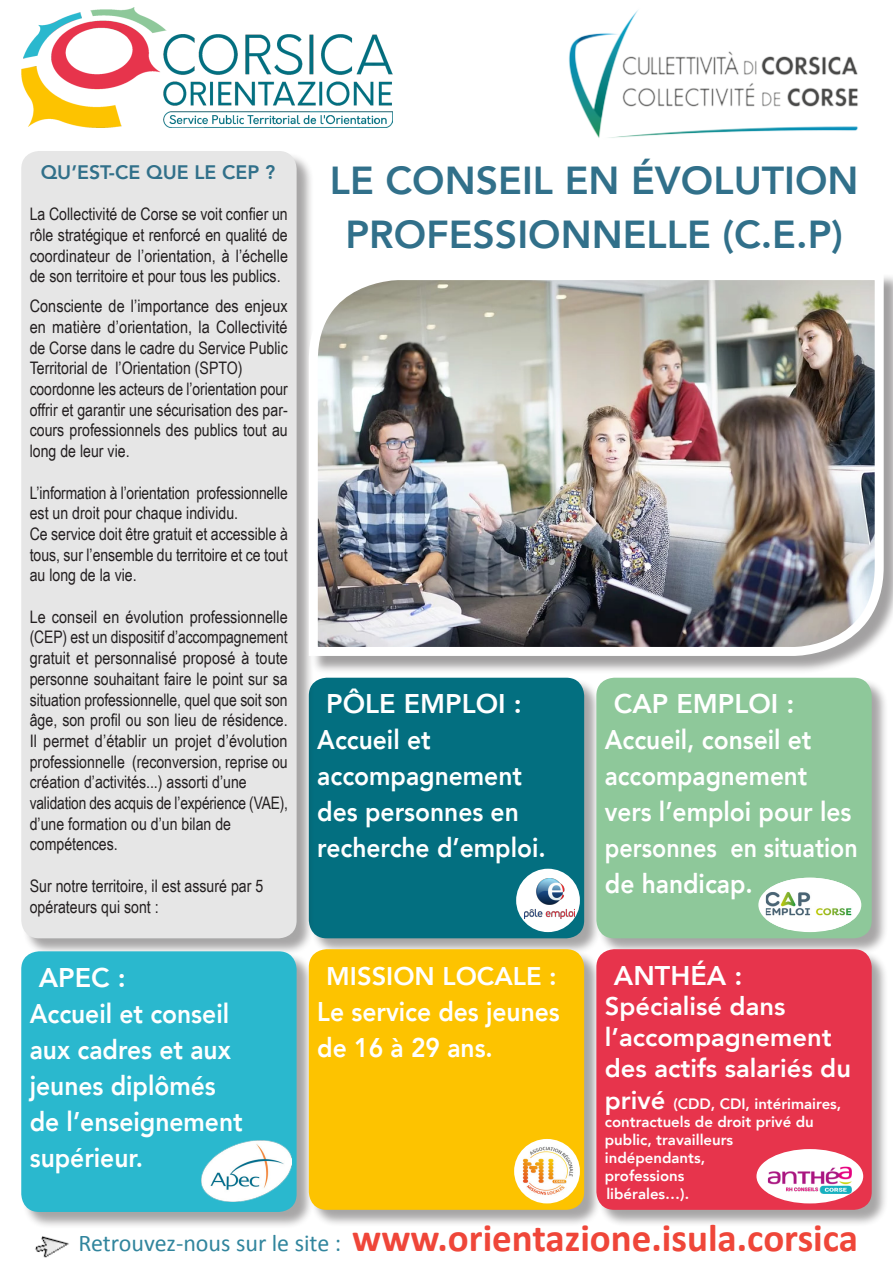
<style>
.page{position:relative;width:893px;height:1263px;background:#fff}
.page>*{position:absolute;margin:0;border:0;box-sizing:border-box;transform-origin:0 0}
.t1{font:700 39px "Calibri";color:#ef4639}
.t2{font:800 39px/54px "Avenir";color:#31708a;text-align:center}
.t3{font:800 27px/36px "Avenir";color:#fff;scale:.91 1}
.t4{font:800 27px/36px "Avenir";color:#fff}
.t5{font:800 25.5px/30.6px "Avenir";color:#fff}
.t6{font:800 19.5px "Avenir";color:#31708a}
.t7{font:17.25px/20.7px "Arial Narrow";color:#231f20;text-align:justify}
.t8{font:800 15px/18px "Avenir";color:#fff}
.s1{font-size:25.5px}
.s2{font-weight:400;font-size:24px;color:#31859d}
</style>
<div class="page">
<div style="left:310px;top:678px;width:291px;height:277px;background:#231f20;opacity:.4"></div>
<div style="left:309px;top:678px;width:275px;height:260px;background:#036f80;border-radius:18px"></div>
<div style="left:22px;top:152px;width:292px;height:803px;background:#231f20;opacity:.4"></div>
<div style="left:21px;top:151px;width:276px;height:787px;background:#e6e6e6;border-radius:18px"></div>
<div style="left:597px;top:678px;width:292px;height:277px;background:#231f20;opacity:.4"></div>
<div style="left:596px;top:678px;width:276px;height:260px;background:#8ec89a;border-radius:18px"></div>
<div style="left:22px;top:952px;width:292px;height:277px;background:#231f20;opacity:.4"></div>
<div style="left:21px;top:951px;width:276px;height:261px;background:#2ab8ce;border-radius:18px"></div>
<div style="left:310px;top:950px;width:291px;height:277px;background:#231f20;opacity:.4"></div>
<div style="left:309px;top:949px;width:275px;height:261px;background:#fdc300;border-radius:18px"></div>
<div style="left:597px;top:950px;width:292px;height:277px;background:#231f20;opacity:.4"></div>
<div style="left:596px;top:949px;width:276px;height:261px;background:#e7344c;border-radius:18px"></div>
<div style="left:516px;top:869px;width:64px;height:63px;background:#fff;border-radius:50%"></div>
<img style="left:524px;top:878px;width:51px;height:40px">
<div style="left:758px;top:878px;width:103px;height:54px;background:#fff;border-radius:50%"></div>
<img style="left:766px;top:878px;width:90px;height:52px">
<div style="left:514px;top:1139px;width:66px;height:64px;background:#fff;border-radius:50%"></div>
<img style="left:518px;top:1144px;width:60px;height:54px">
<div style="left:756px;top:1149px;width:107px;height:54px;background:#fff;border-radius:50%"></div>
<img style="left:768px;top:1158px;width:84px;height:36px">
<img style="left:201px;top:1140px;width:91px;height:61px">
<img style="left:30px;top:1228px;width:43px;height:30px">
<div style="left:311px;top:273px;width:582px;height:402px;background:#231f20;opacity:.42"></div>
<img style="left:304px;top:267px;width:584px;height:393px">
<img style="left:569px;top:10px;width:289px;height:128px">
<img style="left:21px;top:7px;width:372px;height:121px">
<p class="t6" style="left:41px;top:157px;width:236px">QU’EST-CE QUE LE CEP ?</p>
<p class="t7" style="left:30px;top:204px;width:260px">La Collectivité de Corse se voit confier un rôle stratégique et renforcé en qualité de coordinateur de l’orientation, à l’échelle de son territoire et pour tous les publics.</p>
<p class="t7" style="left:30px;top:296px;width:259px">Consciente de l’importance des enjeux en matière d’orientation, la Collectivité de Corse dans le cadre du Service Public</p>
<p class="t7" style="left:30px;top:358px;width:214px">Territorial de l’Orientation (SPTO)</p>
<p class="t7" style="left:30px;top:378px;width:260px">coordonne les acteurs de l’orientation pour offrir et garantir une sécurisation des par&shy;cours professionnels des publics tout au long de leur vie.</p>
<p class="t7" style="left:30px;top:482px;width:259px">L’information à l’orientation professionnelle est un droit pour chaque individu.</p>
<p class="t7" style="left:30px;top:523px;width:260px">Ce service doit être gratuit et accessible à tous, sur l’ensemble du territoire et ce tout au long de la vie.</p>
<p class="t7" style="left:30px;top:606px;width:260px">Le conseil en évolution professionnelle (CEP) est un dispositif d’accompagnement gratuit et personnalisé proposé à toute personne souhaitant faire le point sur sa situation professionnelle, quel que soit son âge, son profil ou son lieu de résidence.<br>Il permet d’établir un projet d’évolution professionnelle (reconversion, reprise ou création d’activités...) assorti d’une</p>
<p class="t7" style="left:30px;top:792px;width:260px">validation des acquis de l’expérience (VAE), d’une formation ou d’un bilan de</p>
<p class="t7" style="left:30px;top:834px;width:90px">compétences.</p>
<p class="t7" style="left:30px;top:875px;width:235px">Sur notre territoire, il est assuré par 5</p>
<p class="t7" style="left:30px;top:896px;width:130px">opérateurs qui sont :</p>
<p class="t2" style="left:330px;top:154px;width:530px">LE CONSEIL EN ÉVOLUTION<br>PROFESSIONNELLE (C.E.P)</p>
<p class="t4" style="left:326px;top:686px;width:197px">PÔLE EMPLOI :</p>
<p class="t3" style="left:317px;top:722px;width:253px">Accueil et accompagnement des personnes en recherche d’emploi.</p>
<p class="t4" style="left:605px;top:686px;width:254px;text-indent:9px">CAP EMPLOI :<br>Accueil, conseil et accompagnement vers l’emploi pour les personnes en situation de handicap.</p>
<p class="t4" style="left:614px;top:957px;width:130px">ANTHÉA :</p>
<p class="t5" style="left:605px;top:991px;width:182px">Spécialisé dans</p>
<p class="t5" style="left:605px;top:1022px;width:248px">l’accompagnement des actifs salariés du</p>
<p class="t8" style="left:605px;top:1095px;width:238px"><span class="s1">privé</span> (CDD, CDI, intérimaires, contractuels de droit privé du</p>
<p class="t8" style="left:605px;top:1131px;width:130px">public, travailleurs</p>
<p class="t8" style="left:605px;top:1149px;width:102px">indépendants,</p>
<p class="t8" style="left:605px;top:1167px;width:81px">professions</p>
<p class="t8" style="left:606px;top:1185px;width:84px">libérales…).</p>
<p class="t1" style="left:79px;top:1213px;width:781px"><span class="s2">Retrouvez-nous sur le site :</span> www.orientazione.isula.corsica</p>
<p class="t5" style="left:326px;top:960px;width:232px">MISSION LOCALE :</p>
<p class="t3" style="left:317px;top:993px;width:268px">Le service des jeunes de 16 à 29 ans.</p>
<p class="t4" style="left:39px;top:959px;width:88px">APEC :</p>
<p class="t3" style="left:30px;top:995px;width:236px">Accueil et conseil aux cadres et aux jeunes diplômés de l’enseignement supérieur.</p>
</div>
